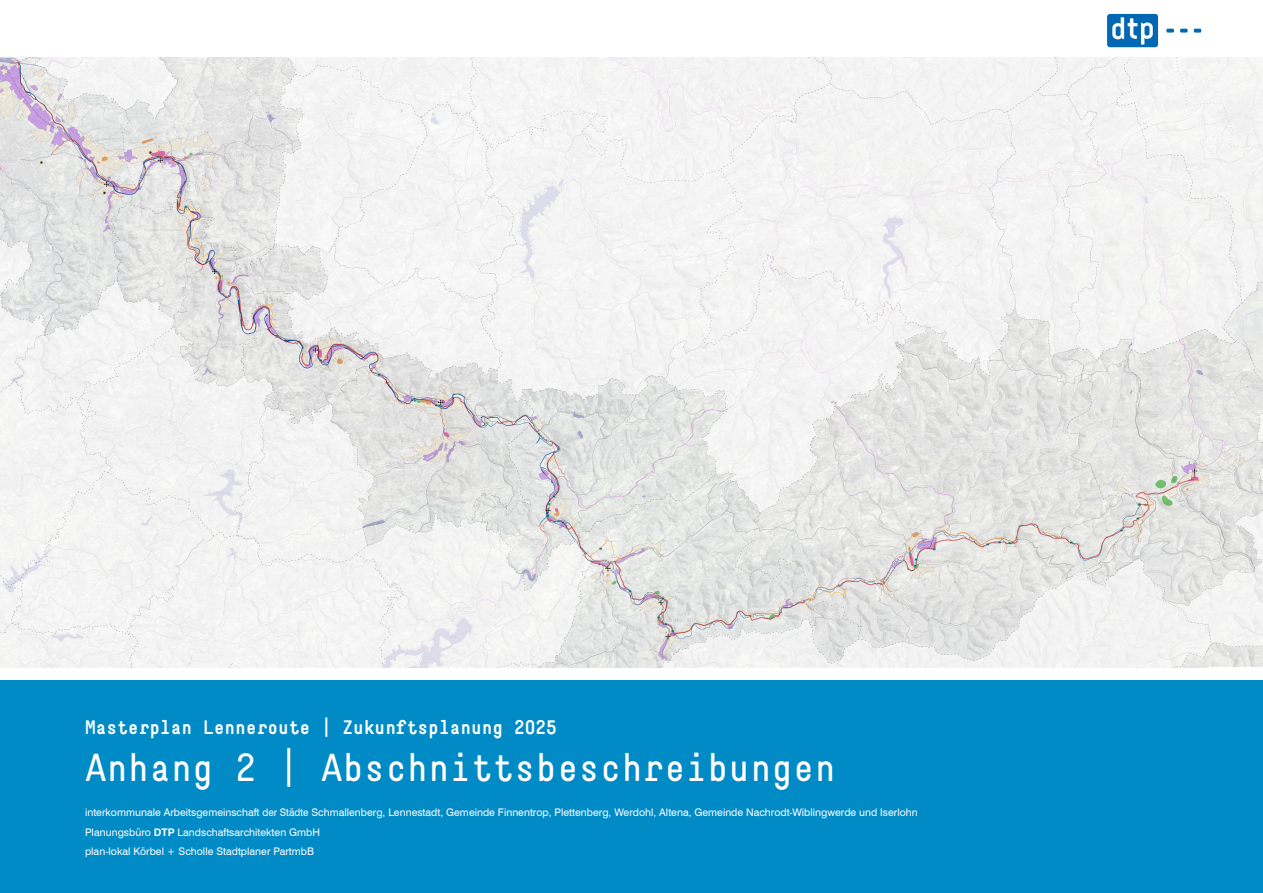
<style>
.page{position:relative;width:1263px;height:893px;background:#fff}
.page>*{position:absolute;margin:0;border:0;box-sizing:border-box;transform-origin:0 0}
.Überschrift{font:39px "Default";color:#fff}
.Überschrift-2{font:700 19.5px "Default";color:#fff}
.t1{font:10.5px "Swiss 721 BT";color:#fff}
.s1{font-weight:700}
</style>
<div class="page">
<img style="left:0;top:58px;width:1263px;height:610px">
<div style="left:0;top:680px;width:1263px;height:213px;background:#008ac6"></div>
<img style="left:1107px;top:13px;width:95px;height:35px">
<p class="Überschrift-2" style="left:85px;top:715px;width:473px">Masterplan Lenneroute | Zukunftsplanung 2025</p>
<p class="Überschrift" style="left:85px;top:743px;width:752px">Anhang 2 | Abschnittsbeschreibungen</p>
<p class="t1" style="left:85px;top:806px;width:834px">interkommunale Arbeitsgemeinschaft der Städte Schmallenberg, Lennestadt, Gemeinde Finnentrop, Plettenberg, Werdohl, Altena, Gemeinde Nachrodt-Wiblingwerde und Iserlohn</p>
<p class="t1" style="left:85px;top:825px;width:236px">Planungsbüro <span class="s1">DTP</span> Landschaftsarchitekten GmbH</p>
<p class="t1" style="left:85px;top:845px;width:230px">plan-lokal Körbel + Scholle Stadtplaner PartmbB</p>
</div>
